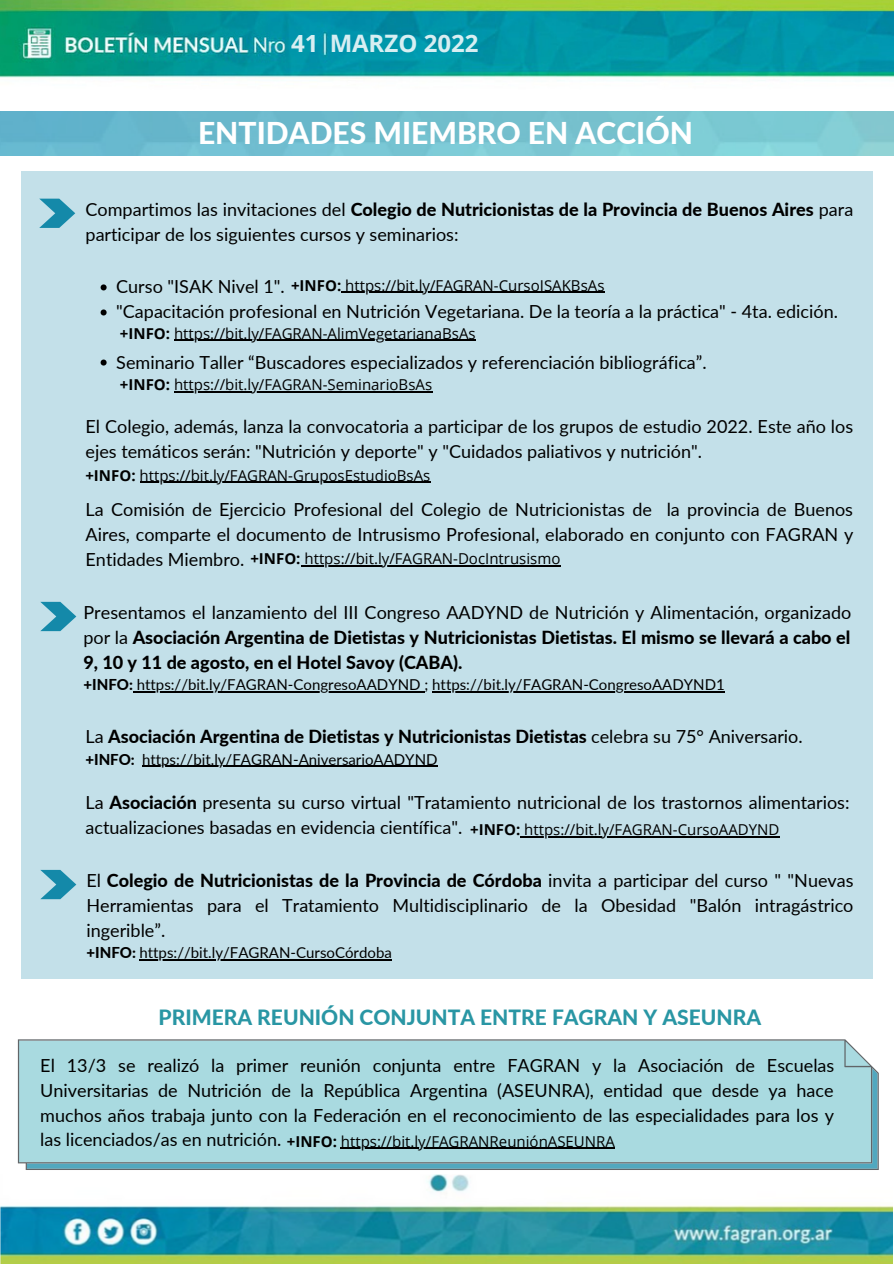
<style>
.page{position:relative;width:894px;height:1264px;background:#fff}
.page>*{position:absolute;margin:0;border:0;box-sizing:border-box;transform-origin:0 0}
.t1{font:800 30px "Lato";color:#fff}
.t2{font:700 24px "Open Sans";color:#fff}
.t3{font:800 21px "Lato";color:#2996a4}
.t4{font:18px/24.8px "Lato";color:#000}
.t5{font:800 18px/24.8px "Lato";color:#000;text-align:justify}
.t6{font:15px "Open Sans";color:#000}
.t7{font:15px "Lato";color:#000}
.s1{font-weight:800}
.s2{font-weight:700}
.s3{font-weight:400}
</style>
<div class="page">
<img style="left:0;top:1px;width:893px;height:80px">
<img style="left:0;top:111px;width:893px;height:44px">
<img style="left:0;top:1174px;width:892px;height:89px">
<div style="left:21px;top:171px;width:851px;height:808px;background:#c3e0e9"></div>
<svg style="left:101px;top:284px;width:6px;height:6px"></svg>
<svg style="left:101px;top:309px;width:6px;height:6px"></svg>
<svg style="left:101px;top:359px;width:6px;height:6px"></svg>
<svg style="left:39px;top:199px;width:36px;height:29px"></svg>
<hr style="left:133px;top:691px;width:291px;height:1px;background:#000">
<hr style="left:432px;top:691px;width:292px;height:1px;background:#000">
<svg style="left:40px;top:602px;width:36px;height:29px"></svg>
<svg style="left:18px;top:1039px;width:860px;height:130px;background:#a4d5db"></svg>
<hr style="left:139px;top:959px;width:253px;height:1px;background:#000">
<hr style="left:341px;top:292px;width:263px;height:1px;background:#000">
<hr style="left:174px;top:340px;width:301px;height:1px;background:#000">
<hr style="left:174px;top:391px;width:258px;height:1px;background:#000">
<svg style="left:40px;top:869px;width:36px;height:30px"></svg>
<hr style="left:139px;top:481px;width:291px;height:2px;background:#000">
<hr style="left:300px;top:565px;width:260px;height:1px;background:#000">
<hr style="left:341px;top:1147px;width:274px;height:1px;background:#000">
<hr style="left:142px;top:765px;width:295px;height:2px;background:#000">
<hr style="left:520px;top:836px;width:259px;height:1px;background:#000">
<h2 class="t2" style="left:291px;top:27px;width:189px">41 MARZO 2022</h2>
<p class="t1" style="left:198px;top:114px;width:496px">ENTIDADES MIEMBRO EN ACCIÓN</p>
<p class="t4" style="left:86px;top:197px;width:769px">Compartimos las invitaciones del <span class="s1">Colegio de Nutricionistas de la Provincia de Buenos Aires</span> para participar de los siguientes cursos y seminarios:</p>
<p class="t6" style="left:291px;top:274px;width:315px"><span class="s2">+INFO:</span> https://bit.ly/FAGRAN-CursoISAKBsAs</p>
<p class="t6" style="left:120px;top:323px;width:357px"><span class="s2">+INFO:</span> https://bit.ly/FAGRAN-AlimVegetarianaBsAs</p>
<p class="t6" style="left:120px;top:374px;width:313px"><span class="s2">+INFO:</span> https://bit.ly/FAGRAN-SeminarioBsAs</p>
<p class="t4" style="left:116px;top:274px;width:170px">Curso "ISAK Nivel 1".</p>
<p class="t4" style="left:116px;top:299px;width:723px">"Capacitación profesional en Nutrición Vegetariana. De la teoría a la práctica" - 4ta. edición.</p>
<p class="t4" style="left:116px;top:349px;width:592px">Seminario Taller “Buscadores especializados y referenciación bibliográfica”.</p>
<p class="t4" style="left:86px;top:413px;width:768px">El Colegio, además, lanza la convocatoria a participar de los grupos de estudio 2022. Este año los ejes temáticos serán: "Nutrición y deporte" y "Cuidados paliativos y nutrición".</p>
<p class="t6" style="left:85px;top:464px;width:346px"><span class="s2">+INFO:</span> https://bit.ly/FAGRAN-GruposEstudioBsAs</p>
<p class="t4" style="left:86px;top:497px;width:769px;text-align:justify">La Comisión de Ejercicio Profesional del Colegio de Nutricionistas de la provincia de Buenos Aires, comparte el documento de Intrusismo Profesional, elaborado en conjunto con FAGRAN y Entidades Miembro.</p>
<p class="t5" style="left:83px;top:600px;width:769px"><span class="s3">Presentamos el lanzamiento del III Congreso AADYND de Nutrición y Alimentación, organizado por la</span> Asociación Argentina de Dietistas y Nutricionistas Dietistas. El mismo se llevará a cabo el 9, 10 y 11 de agosto, en el Hotel Savoy (CABA).</p>
<p class="t7" style="left:83px;top:675px;width:642px"><span class="s1">+INFO:</span> https://bit.ly/FAGRAN-CongresoAADYND ; https://bit.ly/FAGRAN-CongresoAADYND1</p>
<p class="t6" style="left:250px;top:548px;width:311px"><span class="s2">+INFO:</span> https://bit.ly/FAGRAN-DocIntrusismo</p>
<p class="t5" style="left:85px;top:724px;width:718px"><span class="s3">La</span> Asociación Argentina de Dietistas y Nutricionistas Dietistas <span class="s3">celebra su 75° Aniversario.</span></p>
<p class="t7" style="left:85px;top:750px;width:353px"><span class="s1">+INFO:</span> https://bit.ly/FAGRAN-AniversarioAADYND</p>
<p class="t4" style="left:86px;top:790px;width:765px">La <span class="s1">Asociación</span> presenta su curso virtual "Tratamiento nutricional de los trastornos alimentarios: actualizaciones basadas en evidencia científica".</p>
<p class="t6" style="left:470px;top:819px;width:311px"><span class="s2">+INFO:</span> https://bit.ly/FAGRAN-CursoAADYND</p>
<p class="t4" style="left:86px;top:867px;width:768px;text-align:justify">El <span class="s1">Colegio de Nutricionistas de la Provincia de Córdoba</span> invita a participar del curso " "Nuevas Herramientas para el Tratamiento Multidisciplinario de la Obesidad "Balón intragástrico ingerible”.</p>
<p class="t7" style="left:86px;top:943px;width:307px"><span class="s1">+INFO:</span> https://bit.ly/FAGRAN-CursoCórdoba</p>
<p class="t3" style="left:158px;top:1004px;width:604px">PRIMERA REUNIÓN CONJUNTA ENTRE FAGRAN Y ASEUNRA</p>
<p class="t4" style="left:40px;top:1052px;width:795px;text-align:justify">El 13/3 se realizó la primer reunión conjunta entre FAGRAN y la Asociación de Escuelas Universitarias de Nutrición de la República Argentina (ASEUNRA), entidad que desde ya hace muchos años trabaja junto con la Federación en el reconocimiento de las especialidades para los y las licenciados/as en nutrición.</p>
<p class="t6" style="left:287px;top:1130px;width:329px"><span class="s2">+INFO:</span> https://bit.ly/FAGRANReuniónASEUNRA</p>
</div>
